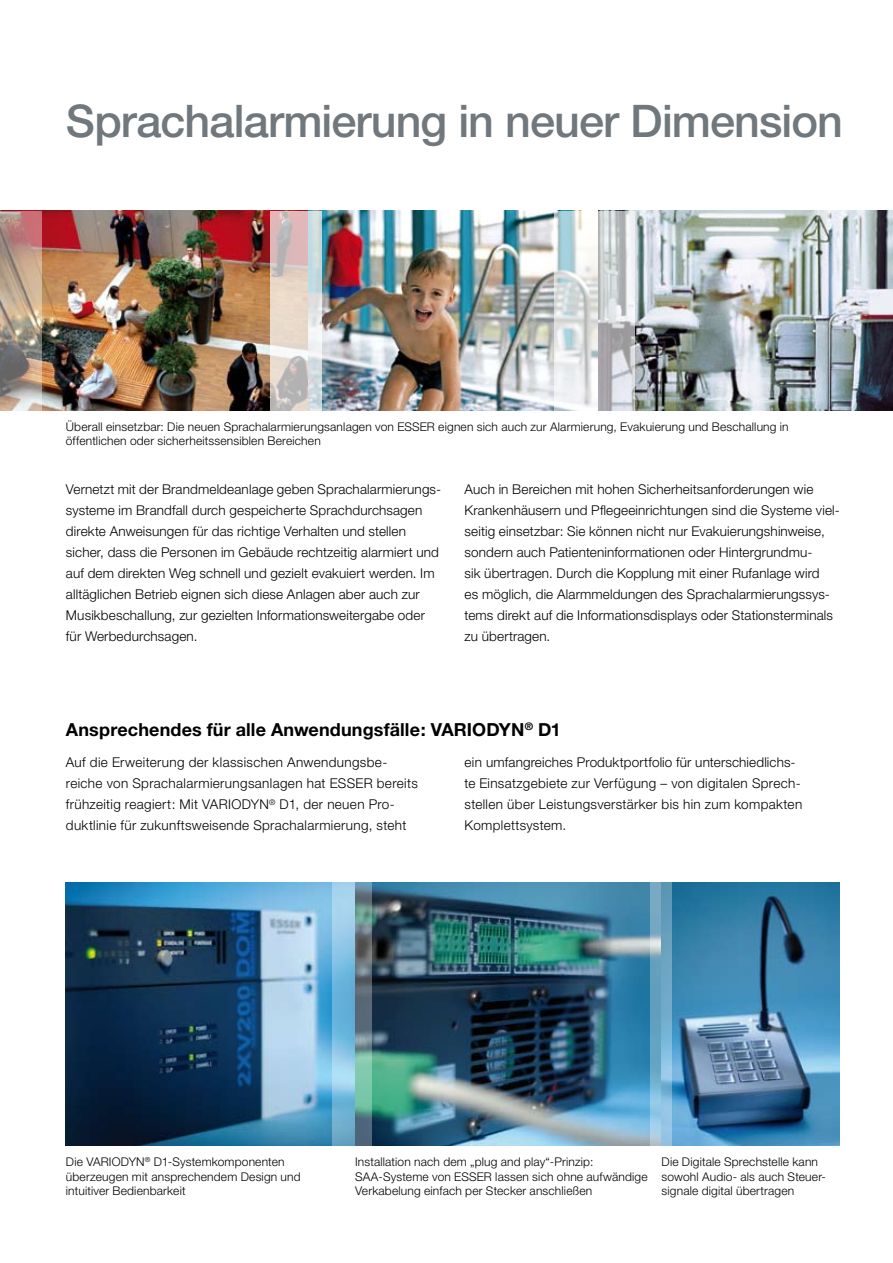
<style>
.page{position:relative;width:893px;height:1263px;background:#fff}
.page>*{position:absolute;margin:0;border:0;box-sizing:border-box;transform-origin:0 0}
.t1{font:500 45px "Helvetica Neue";letter-spacing:-.02em;color:#70787d}
.t2{font:700 18px "Helvetica Neue";letter-spacing:.005em;color:#000}
.t3{font:300 13.5px/21px "Helvetica Neue";letter-spacing:.01em;color:#000}
.t4{font:300 12px/14.2px "Helvetica Neue";letter-spacing:.015em;color:#000}
</style>
<div class="page">
<img style="left:41px;top:211px;width:852px;height:199px">
<svg style="left:270px;top:211px;width:51px;height:199px;background:#d8d0cb"></svg>
<svg style="left:554px;top:211px;width:80px;height:199px"></svg>
<svg style="left:0;top:211px;width:41px;height:199px;background:#af978a"></svg>
<img style="left:66px;top:883px;width:774px;height:262px">
<svg style="left:332px;top:882px;width:39px;height:264px;background:#77a8bc"></svg>
<svg style="left:651px;top:882px;width:21px;height:264px;background:#79afcc"></svg>
<h1 class="t1" style="left:66px;top:94px;width:778px">Sprachalarmierung in neuer Dimension</h1>
<p class="t4" style="left:66px;top:420px;width:724px">Überall einsetzbar: Die neuen Sprachalarmierungsanlagen von ESSER eignen sich auch zur Alarmierung, Evakuierung und Beschallung in öffentlichen oder sicherheitssensiblen Bereichen</p>
<p class="t3" style="left:66px;top:479px;width:377px">Vernetzt mit der Brandmeldeanlage geben Sprachalarmierungs&shy;systeme im Brandfall durch gespeicherte Sprachdurchsagen direkte Anweisungen für das richtige Verhalten und stellen sicher, dass die Personen im Gebäude rechtzeitig alarmiert und auf dem direkten Weg schnell und gezielt evakuiert werden. Im alltäglichen Betrieb eignen sich diese Anlagen aber auch zur Musikbeschallung, zur gezielten Informationsweitergabe oder für Werbedurchsagen.</p>
<p class="t3" style="left:465px;top:479px;width:377px">Auch in Bereichen mit hohen Sicherheitsanforderungen wie Krankenhäusern und Pflegeeinrichtungen sind die Systeme viel&shy;seitig einsetzbar: Sie können nicht nur Evakuierungshinweise, sondern auch Patienteninformationen oder Hintergrundmu-<br>sik übertragen. Durch die Kopplung mit einer Rufanlage wird<br>es möglich, die Alarmmeldungen des Sprachalarmierungssys&shy;tems direkt auf die Informationsdisplays oder Stationsterminals zu übertragen.</p>
<h2 class="t2" style="left:66px;top:718px;width:497px">Ansprechendes für alle Anwendungsfälle: VARIODYN<sup>®</sup> D1</h2>
<p class="t3" style="left:66px;top:752px;width:353px">Auf die Erweiterung der klassischen Anwendungsbe&shy;reiche von Sprachalarmierungsanlagen hat ESSER bereits frühzeitig reagiert: Mit VARIODYN<sup>®</sup> D1, der neuen Pro&shy;duktlinie für zukunftsweisende Sprachalarmierung, steht</p>
<p class="t3" style="left:465px;top:752px;width:339px">ein umfangreiches Produktportfolio für unterschiedlichs&shy;te Einsatzgebiete zur Verfügung – von digitalen Sprech&shy;stellen über Leistungsverstärker bis hin zum kompakten Komplettsystem.</p>
<p class="t4" style="left:66px;top:1155px;width:236px">Die VARIODYN<sup>®</sup> D1-Systemkomponenten überzeugen mit ansprechendem Design und intuitiver Bedienbarkeit</p>
<p class="t4" style="left:355px;top:1154px;width:294px">Installation nach dem „plug and play“-Prinzip:<br>SAA-Systeme von ESSER lassen sich ohne aufwändige<br>Verkabelung einfach per Stecker anschließen</p>
<p class="t4" style="left:661px;top:1154px;width:166px">Die Digitale Sprechstelle kann sowohl Audio- als auch Steuer&shy;signale digital übertragen</p>
</div>
